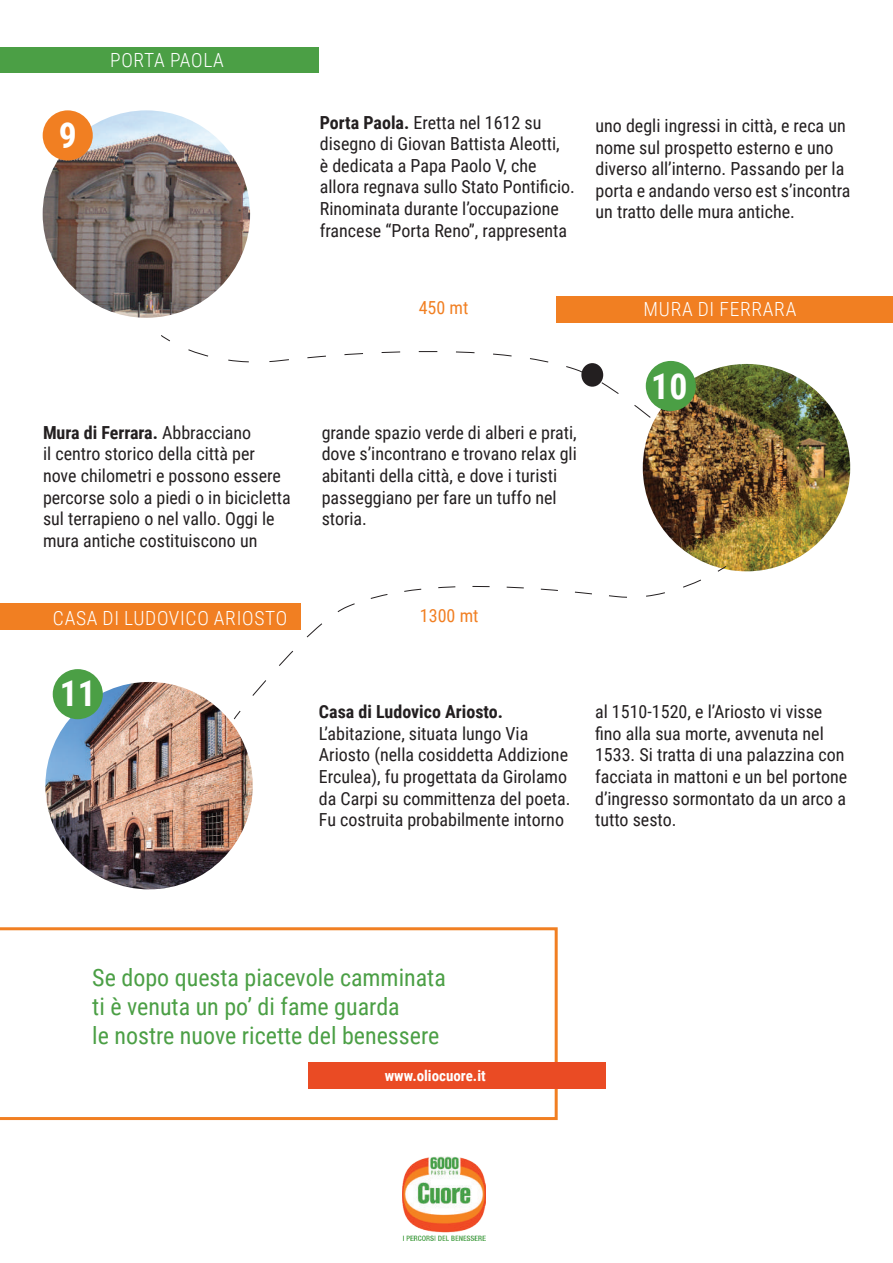
<style>
.page{position:relative;width:893px;height:1263px;background:#fff}
.page>*{position:absolute;margin:0;border:0;box-sizing:border-box;transform-origin:0 0}
.t1{font:700 35.7px "Roboto Condensed";color:#fff}
.t2{font:24px/28.8px "Roboto Condensed";color:#4b9f45}
.t3{font:300 19.5px "Roboto Condensed";letter-spacing:.035em;color:#fff}
.t4{font:18px/21.6px "Roboto Condensed";color:#231f20}
.t5{font:700 18px "Roboto Condensed";color:#231f20}
.t6{font:18px "Roboto Condensed";color:#f17f22}
.t7{font:700 15px "Roboto Condensed";color:#fff}
.s1{font-weight:700}
</style>
<div class="page">
<svg style="left:0;top:927px;width:558px;height:193px"></svg>
<div style="left:308px;top:1062px;width:297px;height:27px;background:#ea4b24"></div>
<img style="left:43px;top:110px;width:207px;height:208px;border-radius:104px">
<div style="left:43px;top:110px;width:50px;height:50px;background:#f17f22;border-radius:50%"></div>
<div style="left:0;top:47px;width:319px;height:25px;background:#4b9f45"></div>
<svg style="left:161px;top:335px;width:542px;height:129px"></svg>
<img style="left:643px;top:364px;width:207px;height:207px;border-radius:104px">
<div style="left:646px;top:361px;width:50px;height:50px;background:#4b9f45;border-radius:50%"></div>
<div style="left:557px;top:296px;width:336px;height:26px;background:#f17f22"></div>
<div style="left:581px;top:363px;width:22px;height:24px;background:#231f20;border-radius:50%"></div>
<img style="left:45px;top:682px;width:208px;height:207px;border-radius:104px">
<div style="left:0;top:603px;width:300px;height:27px;background:#f17f22"></div>
<div style="left:53px;top:669px;width:50px;height:50px;background:#4b9f45;border-radius:50%"></div>
<svg style="left:233px;top:565px;width:494px;height:155px"></svg>
<img style="left:402px;top:1157px;width:84px;height:84px">
<h1 class="t1" style="left:59px;top:110px;width:20px">9</h1>
<p class="t3" style="left:110px;top:47px;width:115px">PORTA PAOLA</p>
<p class="t4" style="left:43px;top:421px;width:249px"><span class="s1">Mura di Ferrara.</span> Abbracciano<br>il centro storico della città per nove chilometri e possono essere percorse solo a piedi o in bicicletta sul terrapieno o nel vallo. Oggi le mura antiche costituiscono un</p>
<p class="t3" style="left:53px;top:604px;width:236px">CASA DI LUDOVICO ARIOSTO</p>
<h1 class="t1" style="left:60px;top:669px;width:38px">11</h1>
<p class="t4" style="left:320px;top:111px;width:257px"><span class="s1">Porta Paola.</span> Eretta nel 1612 su disegno di Giovan Battista Aleotti,<br>è dedicata a Papa Paolo V, che allora regnava sullo Stato Pontificio.<br>Rinominata durante l’occupazione francese “Porta Reno”, rappresenta</p>
<p class="t4" style="left:595px;top:114px;width:257px">uno degli ingressi in città, e reca un nome sul prospetto esterno e uno diverso all’interno. Passando per la porta e andando verso est s’incontra un tratto delle mura antiche.</p>
<p class="t6" style="left:419px;top:295px;width:51px">450 mt</p>
<p class="t4" style="left:322px;top:421px;width:257px">grande spazio verde di alberi e prati, dove s’incontrano e trovano relax gli abitanti della città, e dove i turisti passeggiano per fare un tuffo nel storia.</p>
<p class="t3" style="left:644px;top:295px;width:154px">MURA DI FERRARA</p>
<h1 class="t1" style="left:651px;top:361px;width:38px">10</h1>
<p class="t6" style="left:420px;top:603px;width:60px">1300 mt</p>
<p class="t5" style="left:319px;top:699px;width:186px">Casa di Ludovico Ariosto.</p>
<p class="t4" style="left:319px;top:722px;width:253px">L’abitazione, situata lungo Via Ariosto (nella cosiddetta Addizione Erculea), fu progettata da Girolamo da Carpi su committenza del poeta.<br>Fu costruita probabilmente intorno</p>
<p class="t4" style="left:595px;top:700px;width:254px">al 1510-1520, e l’Ariosto vi visse fino alla sua morte, avvenuta nel<br>1533. Si tratta di una palazzina con facciata in mattoni e un bel portone d’ingresso sormontato da un arco a tutto sesto.</p>
<h2 class="t2" style="left:92px;top:962px;width:355px">Se dopo questa piacevole camminata ti è venuta un po’ di fame guarda<br>le nostre nuove ricette del benessere</h2>
<p class="t7" style="left:385px;top:1065px;width:102px">www.oliocuore.it</p>
</div>
